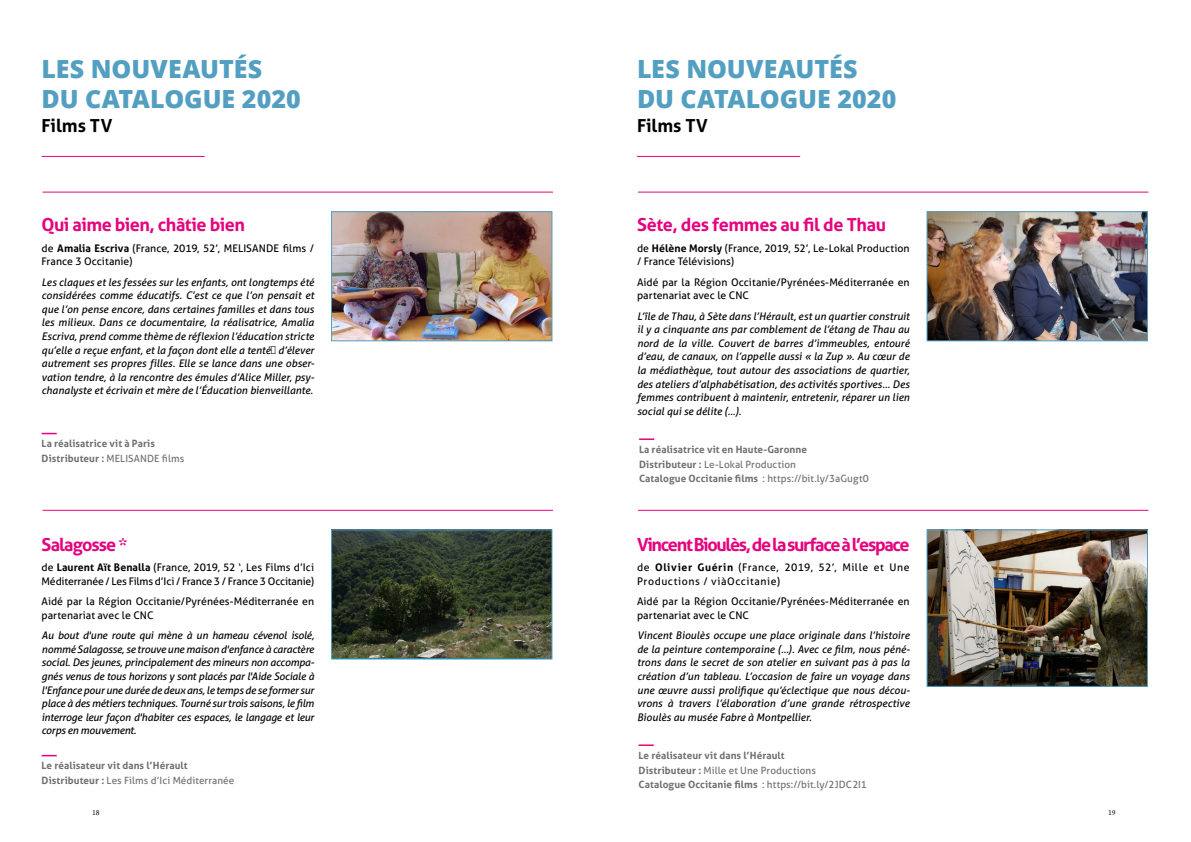
<style>
.page{position:relative;width:1191px;height:842px;background:#fff}
.page>*{position:absolute;margin:0;border:0;box-sizing:border-box;transform-origin:0 0}
.t1{font:800 25px/30px "Open Sans";color:#539fc2}
.t2{font:700 18px "Aller";letter-spacing:-.075em;color:#e6007d}
.t3{font:700 18px "Aller";letter-spacing:-.04em;color:#e6007d}
.t4{font:700 18px "Aller";letter-spacing:-.02em;color:#e6007d}
.t5{font:700 18px "Aller";color:#000}
.t6{font:italic 10.5px/13.6px "Aller";color:#000;text-align:justify}
.t7{font:10.5px/13.6px "Aller";letter-spacing:.005em;color:#000}
.t8{font:10.5px/13.6px "Aller";letter-spacing:-.015em;color:#000}
.t9{font:10.5px/13.6px "Aller";letter-spacing:.055em;color:#000}
.t10{font:700 10px/14.7px "Aller";letter-spacing:.01em;color:#706f6f}
.t11{font:8px "Gentium Basic";color:#000}
.s1{font-weight:700}
.s2{font-weight:400}
</style>
<div class="page">
<hr style="left:42px;top:156px;width:163px;height:1px;background:#e6007d">
<img style="left:333px;top:213px;width:217px;height:126px">
<div style="left:331px;top:211px;width:221px;height:130px;border:1px solid #539fc2"></div>
<hr style="left:43px;top:192px;width:510px;height:1px;background:#e6007d">
<img style="left:333px;top:531px;width:217px;height:126px">
<div style="left:331px;top:529px;width:221px;height:130px;border:1px solid #539fc2"></div>
<hr style="left:43px;top:510px;width:510px;height:1px;background:#e6007d">
<svg style="left:42px;top:433px;width:15px;height:1px"></svg>
<svg style="left:42px;top:755px;width:15px;height:1px"></svg>
<hr style="left:637px;top:156px;width:163px;height:1px;background:#e6007d">
<img style="left:928px;top:213px;width:218px;height:126px">
<div style="left:926px;top:211px;width:222px;height:130px;border:1px solid #539fc2"></div>
<hr style="left:638px;top:192px;width:510px;height:1px;background:#e6007d">
<img style="left:928px;top:531px;width:218px;height:154px">
<div style="left:926px;top:529px;width:222px;height:158px;border:1px solid #539fc2"></div>
<hr style="left:638px;top:510px;width:510px;height:1px;background:#e6007d">
<svg style="left:639px;top:438px;width:15px;height:2px"></svg>
<svg style="left:638px;top:744px;width:15px;height:2px"></svg>
<h1 class="t1" style="left:42px;top:53px;width:261px">LES NOUVEAUTÉS<br>DU CATALOGUE 2020</h1>
<h2 class="t5" style="left:42px;top:114px;width:72px">Films TV</h2>
<h2 class="t3" style="left:42px;top:214px;width:205px">Qui aime bien, châtie bien</h2>
<p class="t7" style="left:42px;top:241px;width:274px">de <span class="s1">Amalia Escriva</span> (France, 2019, 52’, MELISANDE films /<br>France 3 Occitanie)</p>
<p class="t6" style="left:42px;top:275px;width:274px">Les claques et les fessées sur les enfants, ont longtemps été considérées comme éducatifs. C’est ce que l’on pensait et que l’on pense encore, dans certaines familles et dans tous les milieux. Dans ce documentaire, la réalisatrice, Amalia Escriva, prend comme thème de réflexion l’éducation stricte qu’elle a reçue enfant, et la façon dont elle a tenté́ d’élever autrement ses propres filles. Elle se lance dans une obser&shy;vation tendre, à la rencontre des émules d’Alice Miller, psy&shy;chanalyste et écrivain et mère de l’Éducation bienveillante.</p>
<p class="t10" style="left:42px;top:436px;width:144px">La réalisatrice vit à Paris<br>Distributeur : <span class="s2">MELISANDE films</span></p>
<h2 class="t3" style="left:42px;top:533px;width:87px">Salagosse *</h2>
<p class="t8" style="left:42px;top:561px;width:274px">de <span class="s1">Laurent Aït Benalla</span> (France, 2019, 52 ‘, Les Films d’Ici<br>Méditerranée / Les Films d’Ici / France 3 / France 3 Occitanie)</p>
<p class="t7" style="left:42px;top:595px;width:274px">Aidé par la Région Occitanie/Pyrénées-Méditerranée en partenariat avec le CNC</p>
<p class="t6" style="left:42px;top:629px;width:274px">Au bout d'une route qui mène à un hameau cévenol isolé, nommé Salagosse, se trouve une maison d'enfance à caractère social. Des jeunes, principalement des mineurs non accompa&shy;gnés venus de tous horizons y sont placés par l'Aide Sociale à l'Enfance pour une durée de deux ans, le temps de se former sur place à des métiers techniques. Tourné sur trois saisons, le film interroge leur façon d'habiter ces espaces, le langage et leur corps en mouvement.</p>
<p class="t10" style="left:42px;top:758px;width:194px">Le réalisateur vit dans l’Hérault<br>Distributeur : <span class="s2">Les Films d’Ici Méditerranée</span></p>
<h1 class="t1" style="left:637px;top:53px;width:261px">LES NOUVEAUTÉS<br>DU CATALOGUE 2020</h1>
<h2 class="t5" style="left:637px;top:114px;width:72px">Films TV</h2>
<h2 class="t4" style="left:637px;top:214px;width:250px">Sète, des femmes au fil de Thau</h2>
<p class="t7" style="left:637px;top:241px;width:274px">de <span class="s1">Hélène Morsly</span> (France, 2019, 52’, Le-Lokal Production / France Télévisions)</p>
<p class="t7" style="left:637px;top:275px;width:274px">Aidé par la Région Occitanie/Pyrénées-Méditerranée en partenariat avec le CNC</p>
<p class="t6" style="left:637px;top:309px;width:274px">L’île de Thau, à Sète dans l’Hérault, est un quartier construit il y a cinquante ans par comblement de l’étang de Thau au nord de la ville. Couvert de barres d’immeubles, entouré d’eau, de canaux, on l’appelle aussi « la Zup ». Au cœur de la médiathèque, tout autour des associations de quartier, des ateliers d’alphabétisation, des activités sportives… Des femmes contribuent à maintenir, entretenir, réparer un lien social qui se délite (…).</p>
<p class="t10" style="left:639px;top:442px;width:231px">La réalisatrice vit en Haute-Garonne<br>Distributeur : <span class="s2">Le-Lokal Production<br></span>Catalogue Occitanie films <span class="s2">: https://bit.ly/3aGugt0</span></p>
<h2 class="t2" style="left:637px;top:533px;width:274px">Vincent Bioulès, de la surface à l’espace</h2>
<p class="t9" style="left:637px;top:561px;width:274px">de <span class="s1">Olivier Guérin</span> (France, 2019, 52’, Mille et Une<br>Productions / viàOccitanie)</p>
<p class="t7" style="left:637px;top:595px;width:274px">Aidé par la Région Occitanie/Pyrénées-Méditerranée en partenariat avec le CNC</p>
<p class="t6" style="left:637px;top:629px;width:274px">Vincent Bioulès occupe une place originale dans l’histoire de la peinture contemporaine (…). Avec ce film, nous péné&shy;trons dans le secret de son atelier en suivant pas à pas la création d’un tableau. L’occasion de faire un voyage dans une œuvre aussi prolifique qu’éclectique que nous décou&shy;vrons à travers l’élaboration d’une grande rétrospective Bioulès au musée Fabre à Montpellier.</p>
<p class="t10" style="left:638px;top:748px;width:230px">Le réalisateur vit dans l’Hérault<br>Distributeur : <span class="s2">Mille et Une Productions<br></span>Catalogue Occitanie films <span class="s2">: https://bit.ly/2JDC2I1</span></p>
<p class="t11" style="left:92px;top:807px;width:9px">18</p>
<p class="t11" style="left:1108px;top:807px;width:9px">19</p>
</div>
